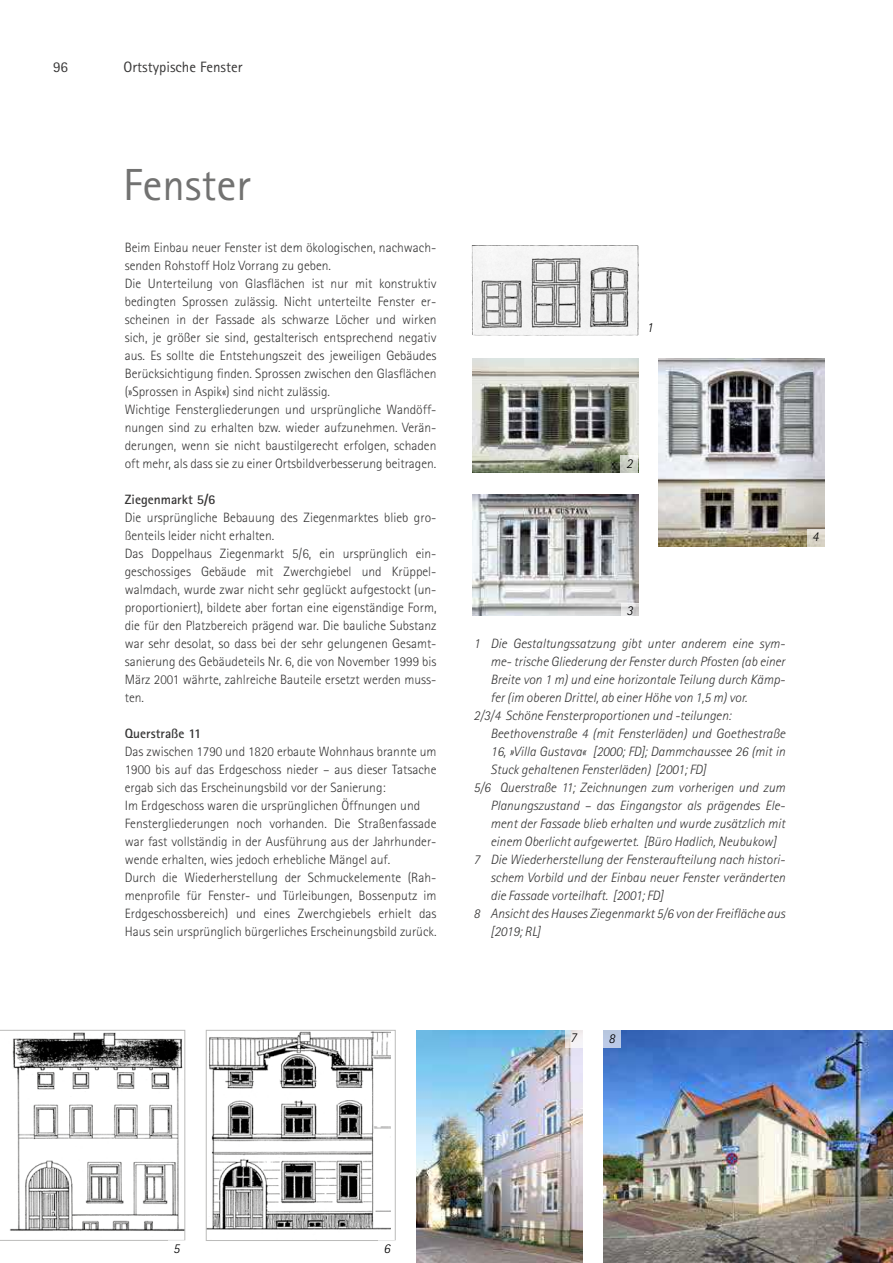
<style>
.page{position:relative;width:893px;height:1263px;background:#fff}
.page>*{position:absolute;margin:0;border:0;box-sizing:border-box;transform-origin:0 0}
.t1{font:45px "Rotis Sans Serif";color:#727271}
.t2{font:15px "Rotis Sans Serif";color:#373636}
.t3{font:300 13.5px/18px "Rotis Sans Serif";color:#373636}
.t4{font:italic 300 13.5px "Rotis Sans Serif";color:#373636}
.t5{font:700 13.5px "Rotis Sans Serif";color:#373636}
.t6{font:italic 300 13.5px "Rotis Sans Serif";color:#000}
</style>
<div class="page">
<svg style="left:0;top:1030px;width:185px;height:210px"></svg>
<img style="left:208px;top:1032px;width:183px;height:198px">
<div style="left:206px;top:1030px;width:189px;height:211px;border:1px solid #bbbbba"></div>
<img style="left:603px;top:1030px;width:290px;height:233px">
<img style="left:472px;top:494px;width:166px;height:122px">
<img style="left:416px;top:1030px;width:166px;height:233px">
<img style="left:471px;top:245px;width:168px;height:91px">
<img style="left:472px;top:359px;width:166px;height:113px">
<img style="left:658px;top:359px;width:166px;height:187px">
<svg style="left:621px;top:455px;width:17px;height:17px"></svg>
<svg style="left:621px;top:603px;width:17px;height:13px"></svg>
<svg style="left:807px;top:529px;width:17px;height:17px"></svg>
<div style="left:378px;top:1240px;width:17px;height:17px;background:#fff"></div>
<svg style="left:565px;top:1030px;width:17px;height:17px"></svg>
<div style="left:603px;top:1030px;width:17px;height:17px;background:#bac9e4"></div>
<p class="t2" style="left:53px;top:58px;width:16px">96</p>
<p class="t2" style="left:124px;top:58px;width:120px">Ortstypische Fenster</p>
<h1 class="t1" style="left:123px;top:158px;width:129px">Fenster</h1>
<p class="t3" style="left:125px;top:238px;width:313px">Beim Einbau neuer Fenster ist dem ökologischen, nachwach&shy;senden Rohstoff Holz Vorrang zu geben.<br>Die Unterteilung von Glasflächen ist nur mit konstruktiv bedingten Sprossen zulässig. Nicht unterteilte Fenster er&shy;scheinen in der Fassade als schwarze Löcher und wirken sich, je größer sie sind, gestalterisch entsprechend negativ aus. Es sollte die Entstehungszeit des jeweiligen Gebäudes Berücksichtigung finden. Sprossen zwischen den Glasflächen (»Sprossen in Aspik«) sind nicht zulässig.<br>Wichtige Fenstergliederungen und ursprüngliche Wandöff&shy;nungen sind zu erhalten bzw. wieder aufzunehmen. Verän&shy;derungen, wenn sie nicht baustilgerecht erfolgen, schaden oft mehr, als dass sie zu einer Ortsbildverbesserung beitragen.</p>
<p class="t5" style="left:125px;top:491px;width:92px">Ziegenmarkt 5/6</p>
<p class="t3" style="left:125px;top:508px;width:313px">Die ursprüngliche Bebauung des Ziegenmarktes blieb gro&shy;ßenteils leider nicht erhalten.<br>Das Doppelhaus Ziegenmarkt 5/6, ein ursprünglich ein&shy;geschossiges Gebäude mit Zwerchgiebel und Krüppel&shy;walmdach, wurde zwar nicht sehr geglückt aufgestockt (un&shy;proportioniert), bildete aber fortan eine eigenständige Form, die für den Platzbereich prägend war. Die bauliche Substanz war sehr desolat, so dass bei der sehr gelungenen Gesamt&shy;sanierung des Gebäudeteils Nr. 6, die von November 1999 bis März 2001 währte, zahlreiche Bauteile ersetzt werden muss&shy;ten.</p>
<p class="t5" style="left:125px;top:725px;width:78px">Querstraße 11</p>
<p class="t3" style="left:125px;top:742px;width:313px">Das zwischen 1790 und 1820 erbaute Wohnhaus brannte um 1900 bis auf das Erdgeschoss nieder – aus dieser Tatsache ergab sich das Erscheinungsbild vor der Sanierung:<br>Im Erdgeschoss waren die ursprünglichen Öffnungen und Fenstergliederungen noch vorhanden. Die Straßenfassade war fast vollständig in der Ausführung aus der Jahrhunder&shy;wende erhalten, wies jedoch erhebliche Mängel auf.<br>Durch die Wiederherstellung der Schmuckelemente (Rah&shy;menprofile für Fenster- und Türleibungen, Bossenputz im Erdgeschossbereich) und eines Zwerchgiebels erhielt das Haus sein ursprünglich bürgerliches Erscheinungsbild zurück.</p>
<p class="t6" style="left:646px;top:320px;width:8px">1</p>
<p class="t6" style="left:626px;top:455px;width:8px">2</p>
<p class="t6" style="left:626px;top:603px;width:8px">3</p>
<p class="t4" style="left:473px;top:636px;width:313px">1 Die Gestaltungssatzung gibt unter anderem eine sym-</p>
<p class="t4" style="left:490px;top:654px;width:296px">me- trische Gliederung der Fenster durch Pfosten (ab einer</p>
<p class="t4" style="left:490px;top:672px;width:296px">Breite von 1 m) und eine horizontale Teilung durch Kämp-</p>
<p class="t4" style="left:490px;top:690px;width:258px">fer (im oberen Drittel, ab einer Höhe von 1,5 m) vor.</p>
<p class="t4" style="left:473px;top:708px;width:259px">2/3/4 Schöne Fensterproportionen und -teilungen:</p>
<p class="t4" style="left:490px;top:726px;width:296px">Beethovenstraße 4 (mit Fensterläden) und Goethestraße</p>
<p class="t4" style="left:490px;top:744px;width:296px">16, »Villa Gustava« [2000; FD]; Dammchaussee 26 (mit in</p>
<p class="t4" style="left:490px;top:762px;width:217px">Stuck gehaltenen Fensterläden) [2001; FD]</p>
<p class="t4" style="left:473px;top:780px;width:313px">5/6 Querstraße 11; Zeichnungen zum vorherigen und zum</p>
<p class="t4" style="left:490px;top:798px;width:296px">Planungszustand – das Eingangstor als prägendes Ele-</p>
<p class="t4" style="left:490px;top:816px;width:296px">ment der Fassade blieb erhalten und wurde zusätzlich mit</p>
<p class="t4" style="left:490px;top:834px;width:287px">einem Oberlicht aufgewertet. [Büro Hadlich, Neubukow]</p>
<p class="t4" style="left:473px;top:852px;width:313px">7 Die Wiederherstellung der Fensteraufteilung nach histori-</p>
<p class="t4" style="left:490px;top:870px;width:296px">schem Vorbild und der Einbau neuer Fenster veränderten</p>
<p class="t4" style="left:490px;top:888px;width:174px">die Fassade vorteilhaft. [2001; FD]</p>
<p class="t4" style="left:473px;top:906px;width:313px">8 Ansicht des Hauses Ziegenmarkt 5/6 von der Freifläche aus</p>
<p class="t4" style="left:490px;top:924px;width:51px">[2019; RL]</p>
<p class="t6" style="left:812px;top:529px;width:8px">4</p>
<p class="t6" style="left:570px;top:1030px;width:8px">7</p>
<p class="t6" style="left:608px;top:1030px;width:8px">8</p>
<p class="t6" style="left:173px;top:1240px;width:8px">5</p>
<p class="t6" style="left:384px;top:1240px;width:8px">6</p>
</div>
